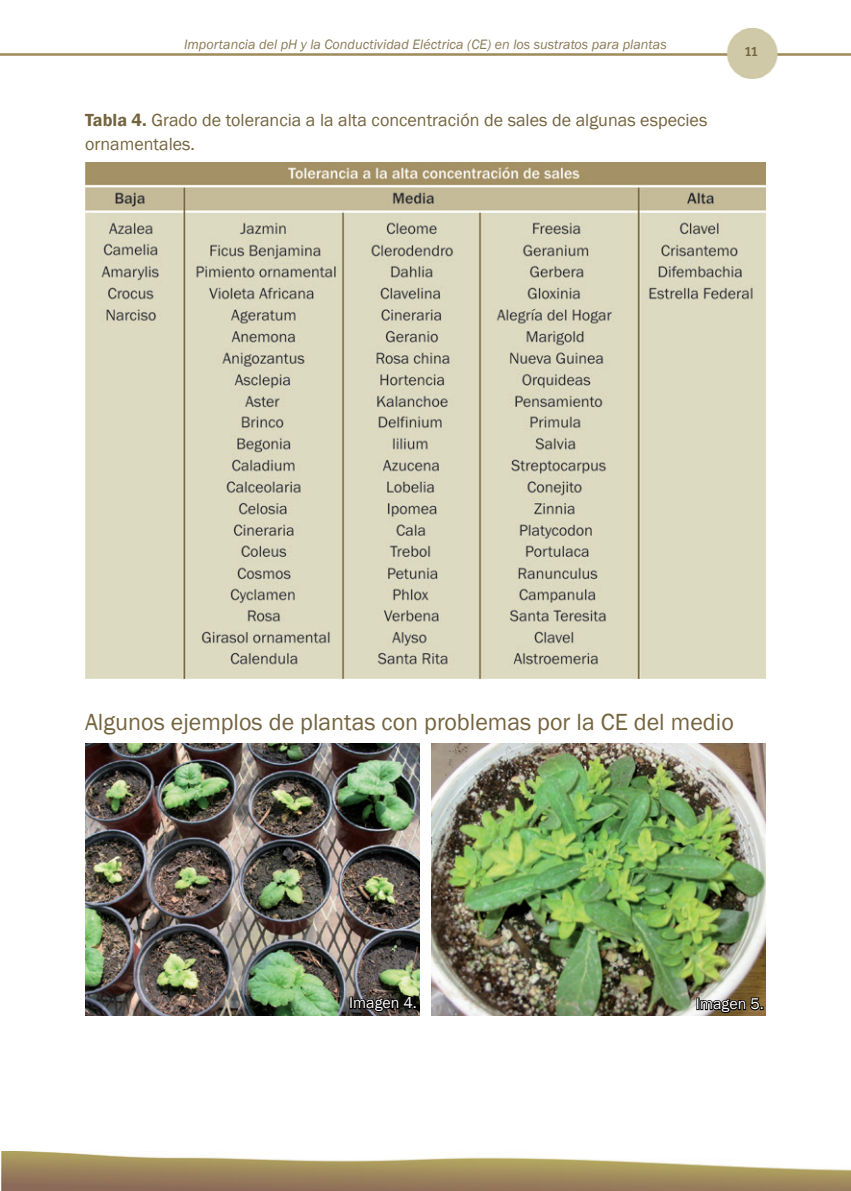
<style>
.page{position:relative;width:851px;height:1191px;background:#fff}
.page>*{position:absolute;margin:0;border:0;box-sizing:border-box;transform-origin:0 0}
.contenido{font:24px "Franklin Gothic";color:#74643e}
.contenido-2{font:18px/24px "Franklin Gothic";color:#74643e}
.contenido-3{font:16px "Franklin Gothic";color:#fff}
.t1{font:italic 14px "Franklin Gothic";color:#8a7a58}
.t2{font:14px "Bree";color:#74643e}
.s1{font-weight:600}
</style>
<div class="page">
<img style="left:1px;top:28px;width:849px;height:50px">
<img style="left:1px;top:1151px;width:849px;height:40px">
<img style="left:431px;top:743px;width:334px;height:272px">
<img style="left:85px;top:743px;width:335px;height:272px">
<div style="left:349px;top:996px;width:4px;height:13px;border:2px solid #000"></div>
<svg style="left:352px;top:990px;width:65px;height:23px"></svg>
<svg style="left:696px;top:996px;width:67px;height:18px"></svg>
<img style="left:85px;top:162px;width:680px;height:516px">
<p class="t1" style="left:184px;top:36px;width:484px">Importancia del pH y la Conductividad Eléctrica (CE) en los sustratos para plantas</p>
<p class="contenido-2" style="left:85px;top:108px;width:623px"><span class="s1">Tabla 4.</span> Grado de tolerancia a la alta concentración de sales de algunas especies ornamentales.</p>
<p class="t2" style="left:744px;top:43px;width:14px">11</p>
<p class="contenido" style="left:85px;top:706px;width:650px">Algunos ejemplos de plantas con problemas por la CE del medio</p>
<p class="contenido-3" style="left:349px;top:993px;width:69px">Imagen 4.</p>
<p class="contenido-3" style="left:696px;top:994px;width:69px">Imagen 5.</p>
</div>
